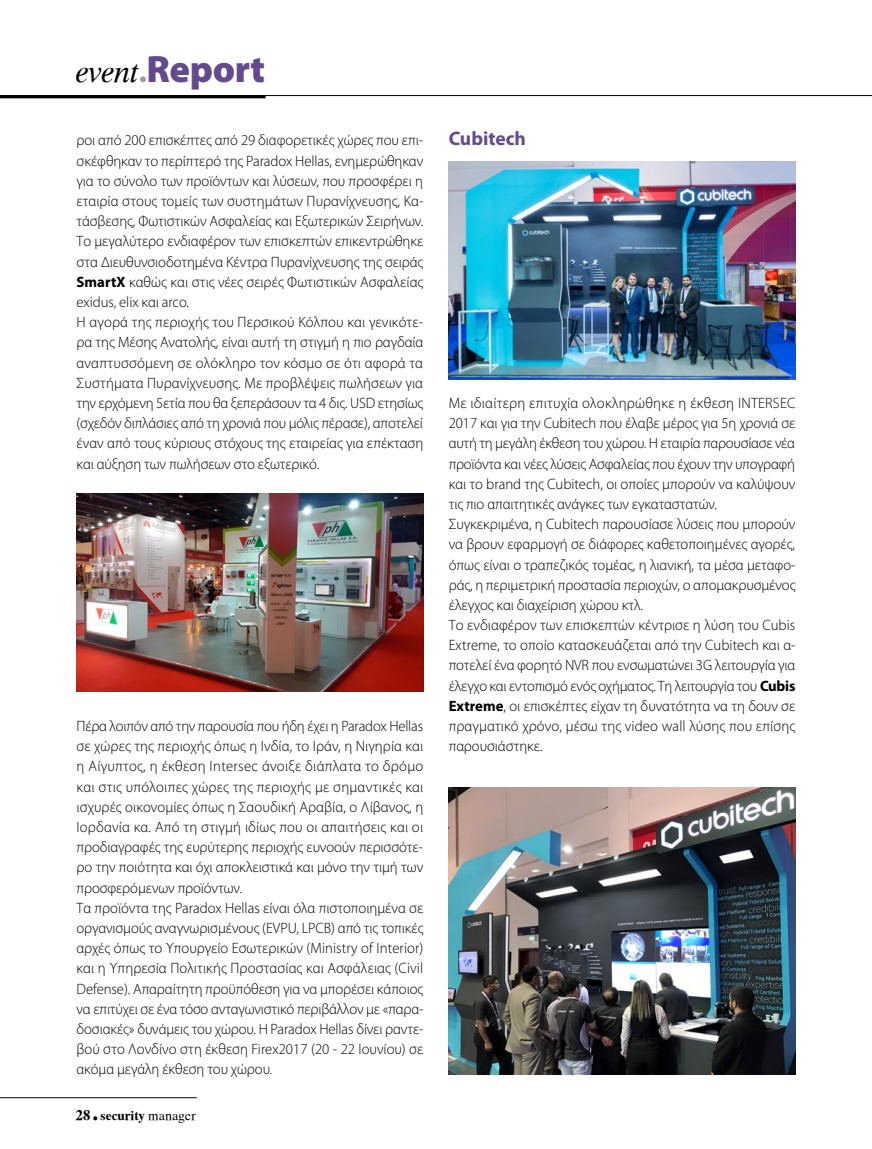
<style>
.page{position:relative;width:872px;height:1149px;background:#fff}
.page>*{position:absolute;margin:0;border:0;box-sizing:border-box;transform-origin:0 0}
.t1{font:900 38.1px "Myriad Pro";letter-spacing:-.01em;color:#634a8d}
.t2{font:700 19.5px "Myriad Pro";color:#634a8d}
.t3{font:300 15px/20.1px "Myriad Pro";letter-spacing:-.005em;color:#000}
.t4{font:13.5px "UB Times Bold";color:#000}
.s1{font-family:"UB Times Italic";font-weight:400;font-size:31.5px;color:#000}
.s2{font-size:28.2px;color:#9d9c9c}
.s3{font-weight:700}
.s4{font-size:15px}
.s5{font-size:24px}
.s6{font-family:"UB Times"}
</style>
<div class="page">
<img style="left:449px;top:161px;width:346px;height:218px">
<img style="left:449px;top:787px;width:346px;height:287px">
<img style="left:77px;top:493px;width:346px;height:198px">
<hr style="left:0;top:1097px;width:197px;height:1px;background:#000">
<hr style="left:0;top:95px;width:872px;height:1px;background:#000">
<hr style="left:0;top:95px;width:265px;height:3px;background:#000">
<h1 class="t1" style="left:77px;top:44px;width:190px"><span class="s1">event</span><span class="s2">.</span>Report</h1>
<p class="t3" style="left:77px;top:130px;width:348px">ροι από 200 επισκέπτες από 29 διαφορετικές χώρες που επι&shy;σκέφθηκαν το περίπτερό της Paradox Hellas, ενημερώθηκαν για το σύνολο των προϊόντων και λύσεων, που προσφέρει η εταιρία στους τομείς των συστημάτων Πυρανίχνευσης, Κα&shy;τάσβεσης, Φωτιστικών Ασφαλείας και Εξωτερικών Σειρήνων.<br>Το μεγαλύτερο ενδιαφέρον των επισκεπτών επικεντρώθηκε στα Διευθυνσιοδοτημένα Κέντρα Πυρανίχνευσης της σειράς <span class="s3">SmartX</span> καθώς και στις νέες σειρές Φωτιστικών Ασφαλείας exidus, elix και arco.<br>Η αγορά της περιοχής του Περσικού Κόλπου και γενικότε&shy;ρα της Μέσης Ανατολής, είναι αυτή τη στιγμή η πιο ραγδαία αναπτυσσόμενη σε ολόκληρο τον κόσμο σε ότι αφορά τα Συστήματα Πυρανίχνευσης. Με προβλέψεις πωλήσεων για την ερχόμενη 5ετία που θα ξεπεράσουν τα 4 δις. USD ετησίως (σχεδόν διπλάσιες από τη χρονιά που μόλις πέρασε), αποτελεί έναν από τους κύριους στόχους της εταιρείας για επέκταση και αύξηση των πωλήσεων στο εξωτερικό.</p>
<p class="t3" style="left:77px;top:715px;width:348px">Πέρα λοιπόν από την παρουσία που ήδη έχει η Paradox Hellas σε χώρες της περιοχής όπως η Ινδία, το Ιράν, η Νιγηρία και η Αίγυπτος, η έκθεση Intersec άνοιξε διάπλατα το δρόμο και στις υπόλοιπες χώρες της περιοχής με σημαντικές και ισχυρές οικονομίες όπως η Σαουδική Αραβία, ο Λίβανος, η Ιορδανία κα. Από τη στιγμή ιδίως που οι απαιτήσεις και οι προδιαγραφές της ευρύτερης περιοχής ευνοούν περισσότε&shy;ρο την ποιότητα και όχι αποκλειστικά και μόνο την τιμή των προσφερόμενων προϊόντων.<br>Τα προϊόντα της Paradox Hellas είναι όλα πιστοποιημένα σε οργανισμούς αναγνωρισμένους (EVPU, LPCB) από τις τοπικές αρχές όπως το Υπουργείο Εσωτερικών (Ministry of Interior) και η Υπηρεσία Πολιτικής Προστασίας και Ασφάλειας (Civil Defense). Απαραίτητη προϋπόθεση για να μπορέσει κάποιος να επιτύχει σε ένα τόσο ανταγωνιστικό περιβάλλον με «παρα&shy;δοσιακές» δυνάμεις του χώρου. Η Paradox Hellas δίνει ραντε&shy;βού στο Λονδίνο στη έκθεση Firex2017 (20 - 22 Ιουνίου) σε ακόμα μεγάλη έκθεση του χώρου.</p>
<p class="t4" style="left:76px;top:1107px;width:122px"><span class="s4">28</span> <span class="s5">.</span> security <span class="s6">manager</span></p>
<h2 class="t2" style="left:449px;top:126px;width:79px">Cubitech</h2>
<p class="t3" style="left:449px;top:392px;width:348px">Με ιδιαίτερη επιτυχία ολοκληρώθηκε η έκθεση INTERSEC 2017 και για την Cubitech που έλαβε μέρος για 5η χρονιά σε αυτή τη μεγάλη έκθεση του χώρου. Η εταιρία παρουσίασε νέα προϊόντα και νέες λύσεις Ασφαλείας που έχουν την υπογραφή και το brand της Cubitech, οι οποίες μπορούν να καλύψουν τις πιο απαιτητικές ανάγκες των εγκαταστατών.<br>Συγκεκριμένα, η Cubitech παρουσίασε λύσεις που μπορούν να βρουν εφαρμογή σε διάφορες καθετοποιημένες αγορές, όπως είναι ο τραπεζικός τομέας, η λιανική, τα μέσα μεταφο&shy;ράς, η περιμετρική προστασία περιοχών, ο απομακρυσμένος έλεγχος και διαχείριση χώρου κτλ.<br>Το ενδιαφέρον των επισκεπτών κέντρισε η λύση του Cubis Extreme, το οποίο κατασκευάζεται από την Cubitech και α&shy;ποτελεί ένα φορητό NVR που ενσωματώνει 3G λειτουργία για έλεγχο και εντοπισμό ενός οχήματος. Τη λειτουργία του <span class="s3">Cubis Extreme</span>, οι επισκέπτες είχαν τη δυνατότητα να τη δουν σε πραγματικό χρόνο, μέσω της video wall λύσης που επίσης παρουσιάστηκε.</p>
</div>
